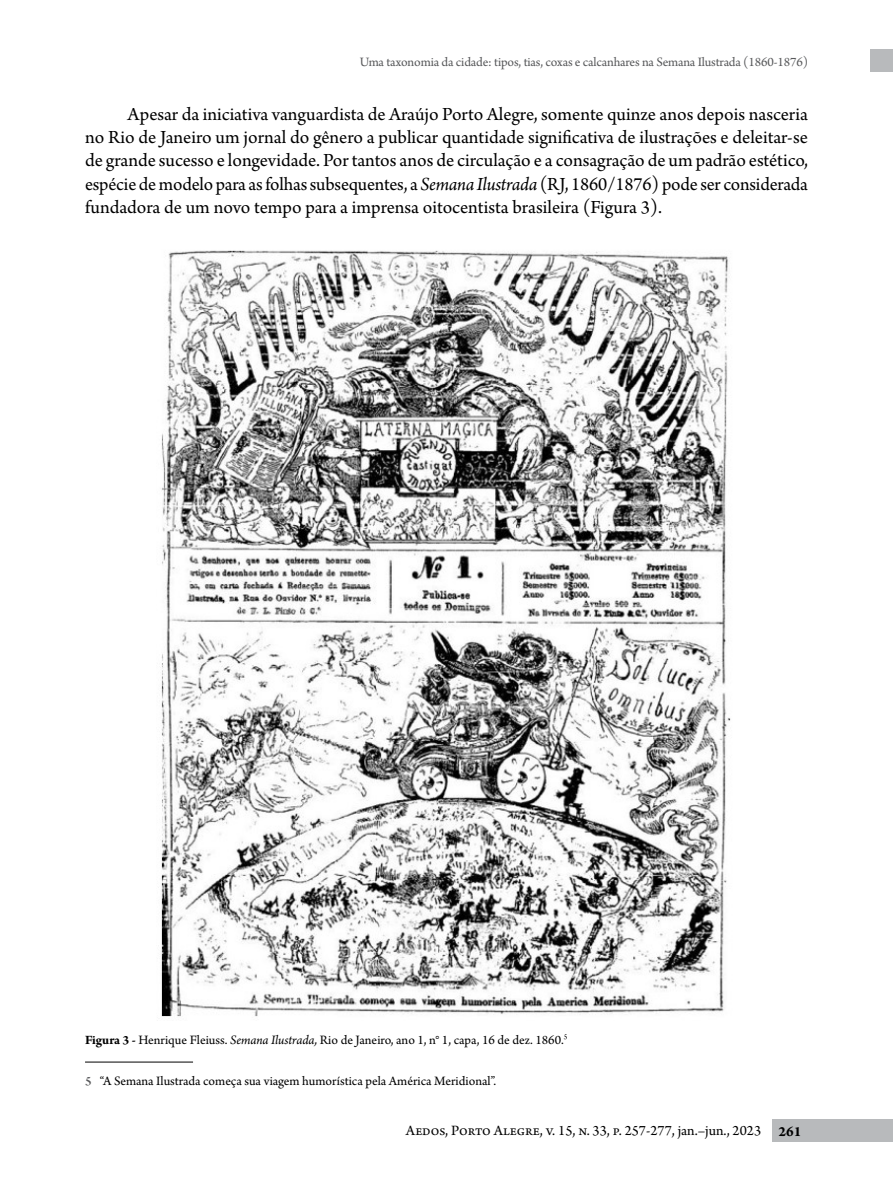
<style>
.page{position:relative;width:893px;height:1191px;background:#fff}
.page>*{position:absolute;margin:0;border:0;box-sizing:border-box;transform-origin:0 0}
.t1{font:19.5px/23.4px "Arno Pro";letter-spacing:-.005em;color:#000;text-align:justify}
.t2{font:15px "Arno Pro";color:#000}
.t3{font:13.5px "Arno Pro";color:#000}
.t4{font:13.5px "Arno Pro";letter-spacing:-.01em;color:#58595b}
.s1{font-style:italic}
.s2{font-weight:700}
.s3{font-family:"Arno Pro Smbd Subhead";color:#58595b}
</style>
<div class="page">
<div style="left:772px;top:1119px;width:121px;height:23px;background:#b8babc"></div>
<div style="left:870px;top:49px;width:23px;height:23px;background:#b8babc"></div>
<hr style="left:85px;top:1061px;width:108px;height:1px;background:#000">
<img style="left:161px;top:250px;width:570px;height:767px">
<p class="t4" style="left:360px;top:54px;width:450px">Uma taxonomia da cidade: tipos, tias, coxas e calcanhares na Semana Ilustrada (1860-1876)</p>
<p class="t1" style="left:85px;top:103px;width:725px;text-indent:43px">Apesar da iniciativa vanguardista de Araújo Porto Alegre, somente quinze anos depois nasceria no Rio de Janeiro um jornal do gênero a publicar quantidade significativa de ilustrações e deleitar-se de grande sucesso e longevidade. Por tantos anos de circulação e a consagração de um padrão estético, espécie de modelo para as folhas subsequentes, a <span class="s1">Semana Ilustrada</span> (RJ, 1860/1876) pode ser considerada fundadora de um novo tempo para a imprensa oitocentista brasileira (Figura 3).</p>
<p class="t3" style="left:85px;top:1032px;width:484px"><span class="s2">Figura 3 -</span> Henrique Fleiuss. <span class="s1">Semana Ilustrada,</span> Rio de Janeiro, ano 1, n° 1, capa, 16 de dez. 1860.<sup>5</sup></p>
<p class="t3" style="left:85px;top:1072px;width:413px"><span class="s3">5</span> “A Semana Ilustrada começa sua viagem humorística pela América Meridional”.</p>
<p class="t2" style="left:406px;top:1122px;width:397px">Aedos, Porto Alegre, v. 15, n. 33, p. 257-277, jan.–jun., 2023 <span class="s2">261</span></p>
</div>
